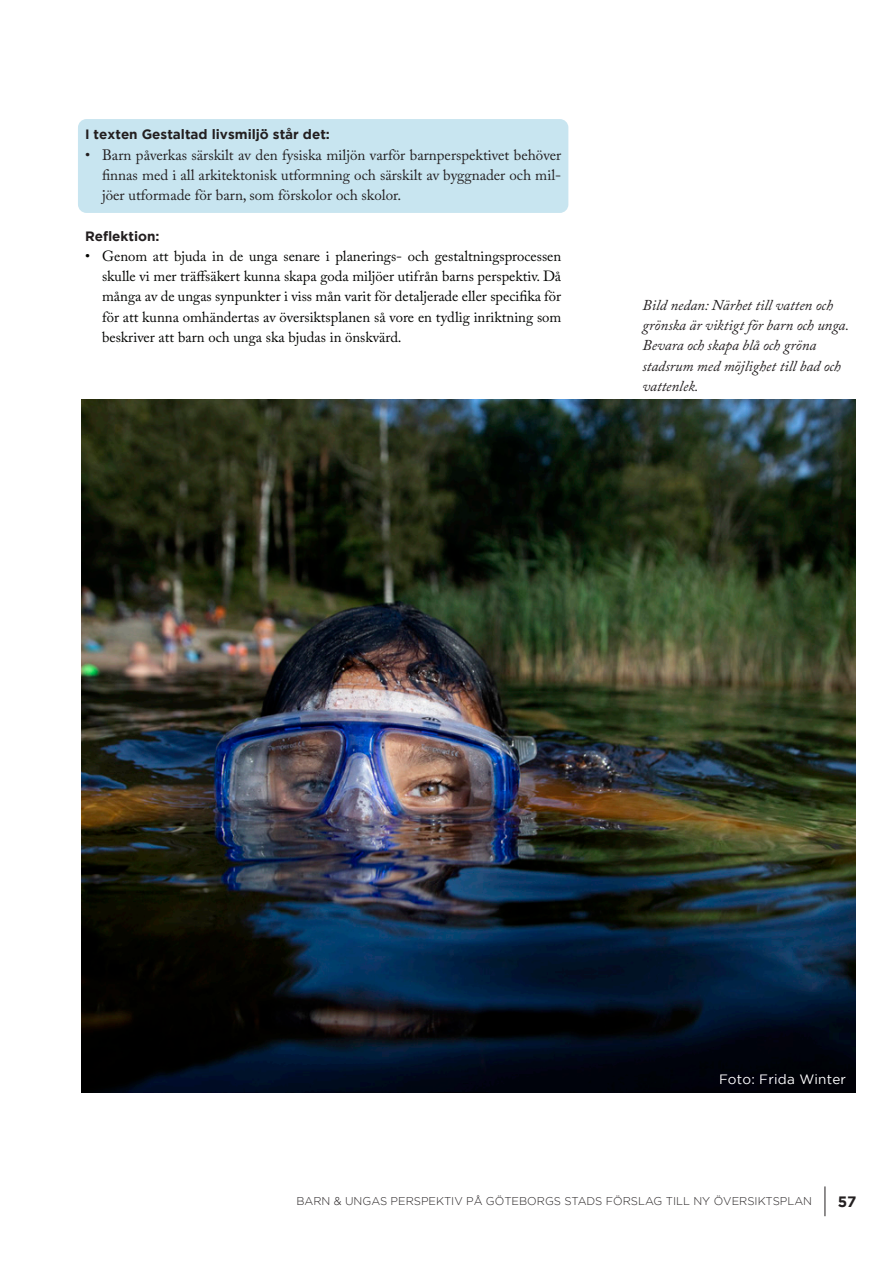
<style>
.page{position:relative;width:893px;height:1263px;background:#fff}
.page>*{position:absolute;margin:0;border:0;box-sizing:border-box;transform-origin:0 0}
.t1{font:15px/20.2px "Adobe Caslon Pro";color:#231f20;text-align:justify}
.Bildtext_-_utan_figu{font:italic 15px/20.2px "Adobe Caslon Pro";color:#231f20}
.t2{font:700 15px "Gotham";color:#231f20}
.t3{font:14.7px/20.2px "Adobe Caslon Pro";color:#040503;text-align:justify}
.Brödtext_rekommendat{font:700 13.5px "Gotham";color:#231f20}
.Sidfot{font:13.5px "Gotham";letter-spacing:.02em;color:#fff}
.t4{font:300 11.25px "Gotham";color:#231f20}
</style>
<div class="page">
<hr style="left:825px;top:1186px;width:1px;height:30px;background:#231f20">
<div style="left:78px;top:119px;width:490px;height:94px;background:#c8e5f0;border-radius:9px"></div>
<img style="left:82px;top:400px;width:773px;height:692px">
<p class="Brödtext_rekommendat" style="left:85px;top:127px;width:246px">I texten Gestaltad livsmiljö står det:</p>
<p class="t1" style="left:102px;top:144px;width:461px;text-indent:-17px">• Barn påverkas särskilt av den fysiska miljön varför barnperspektivet behöver finnas med i all arkitektonisk utformning och särskilt av byggnader och mil&shy;jöer utformade för barn, som förskolor och skolor.</p>
<p class="Brödtext_rekommendat" style="left:85px;top:228px;width:76px">Reflektion:</p>
<p class="t3" style="left:102px;top:246px;width:461px;text-indent:-17px">• Genom att bjuda in de unga senare i planerings- och gestaltningsprocessen skulle vi mer träffsäkert kunna skapa goda miljöer utifrån barns perspektiv. Då många av de ungas synpunkter i viss mån varit för detaljerade eller specifika för för att kunna omhändertas av översiktsplanen så vore en tydlig inriktning som beskriver att barn och unga ska bjudas in önskvärd.</p>
<p class="Bildtext_-_utan_figu" style="left:642px;top:294px;width:208px">Bild nedan: Närhet till vatten och grönska är viktigt för barn och unga.<br>Bevara och skapa blå och gröna stadsrum med möjlighet till bad och vattenlek.</p>
<p class="Sidfot" style="left:719px;top:1072px;width:129px">Foto: Frida Winter</p>
<p class="t4" style="left:296px;top:1195px;width:517px">BARN &amp; UNGAS PERSPEKTIV PÅ GÖTEBORGS STADS FÖRSLAG TILL NY ÖVERSIKTSPLAN</p>
<p class="t2" style="left:838px;top:1192px;width:20px">57</p>
</div>
